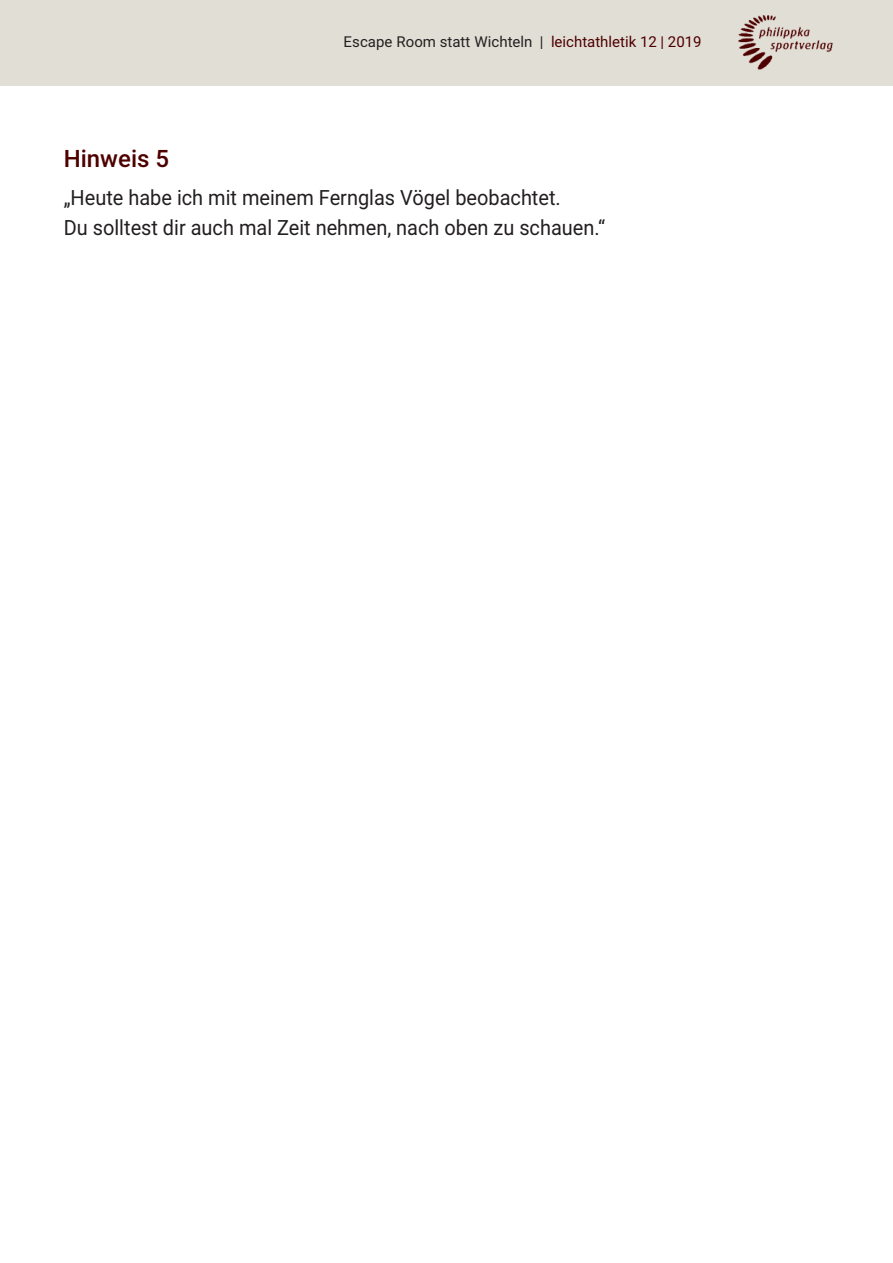
<style>
.page{position:relative;width:893px;height:1263px;background:#fff}
.page>*{position:absolute;margin:0;border:0;box-sizing:border-box;transform-origin:0 0}
.t1{font:500 24px "Roboto";color:#4e0000}
.t2{font:21px/30px "Roboto";color:#231f20;scale:.95 1}
.t3{font:15px "Roboto";color:#231f20}
.s1{color:#4e0000}
</style>
<div class="page">
<div style="left:0;top:0;width:893px;height:85px;background:#e1ded6"></div>
<img style="left:738px;top:15px;width:95px;height:55px">
<p class="t1" style="left:64px;top:144px;width:107px">Hinweis 5</p>
<p class="t3" style="left:343px;top:33px;width:360px">Escape Room statt Wichteln | <span class="s1">leichtathletik 12 | 2019</span></p>
<p class="t2" style="left:64px;top:183px;width:571px">„Heute habe ich mit meinem Fernglas Vögel beobachtet.<br>Du solltest dir auch mal Zeit nehmen, nach oben zu schauen.“</p>
</div>
